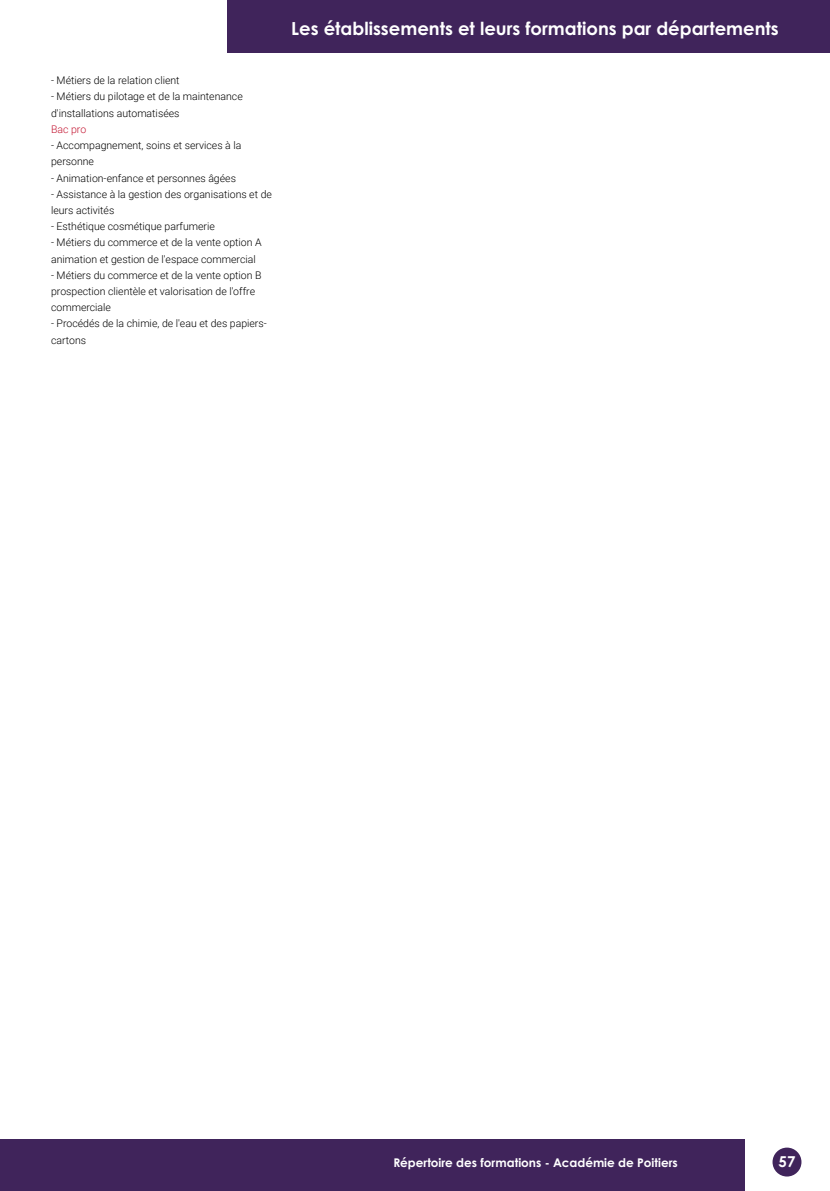
<style>
.page{position:relative;width:830px;height:1191px;background:#fff}
.page>*{position:absolute;margin:0;border:0;box-sizing:border-box;transform-origin:0 0}
.t1{font:700 18px "Century Gothic Pro";color:#fff}
.t2{font:700 15px "Century Gothic Pro";color:#fff}
.t3{font:700 12px "Century Gothic Pro";color:#fff}
.t4{font:300 10.5px/16.2px "Roboto";color:#000}
.t5{font:300 10.5px "Roboto";color:#c31632}
</style>
<div class="page">
<div style="left:0;top:1140px;width:744px;height:51px;background:#40245b"></div>
<div style="left:772px;top:1147px;width:29px;height:29px;background:#40245b;border-radius:50%"></div>
<div style="left:227px;top:0;width:602px;height:52px;background:#40245b"></div>
<p class="t4" style="left:51px;top:72px;width:130px">- Métiers de la relation client</p>
<p class="t4" style="left:51px;top:88px;width:193px">- Métiers du pilotage et de la maintenance d'installations automatisées</p>
<p class="t5" style="left:51px;top:122px;width:37px">Bac pro</p>
<p class="t4" style="left:51px;top:137px;width:192px">- Accompagnement, soins et services à la personne</p>
<p class="t4" style="left:51px;top:169px;width:186px">- Animation-enfance et personnes âgées</p>
<p class="t4" style="left:51px;top:185px;width:222px">- Assistance à la gestion des organisations et de leurs activités</p>
<p class="t4" style="left:51px;top:218px;width:165px">- Esthétique cosmétique parfumerie</p>
<p class="t4" style="left:51px;top:234px;width:212px">- Métiers du commerce et de la vente option A animation et gestion de l'espace commercial</p>
<p class="t4" style="left:51px;top:266px;width:212px">- Métiers du commerce et de la vente option B prospection clientèle et valorisation de l'offre commerciale</p>
<p class="t4" style="left:51px;top:315px;width:217px">- Procédés de la chimie, de l'eau et des papiers&shy;cartons</p>
<h1 class="t1" style="left:291px;top:17px;width:489px">Les établissements et leurs formations par départements</h1>
<p class="t3" style="left:393px;top:1155px;width:286px">Répertoire des formations - Académie de Poitiers</p>
<h2 class="t2" style="left:778px;top:1152px;width:18px">57</h2>
</div>
